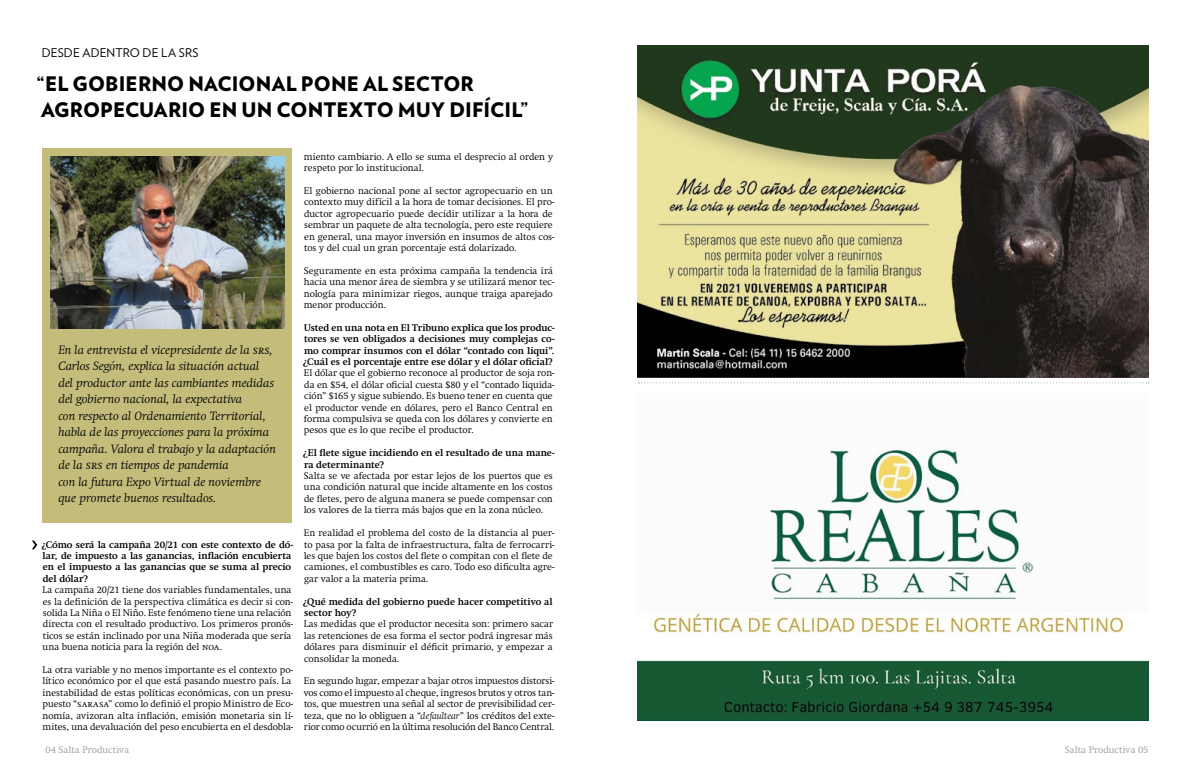
<style>
.page{position:relative;width:1191px;height:780px;background:#fff}
.page>*{position:absolute;margin:0;border:0;box-sizing:border-box;transform-origin:0 0}
.t1{font:900 20px/26px "Verlag";letter-spacing:.005em;color:#000}
.t2{font:italic 300 12px/16.5px "Swift";letter-spacing:.005em;color:#000;scale:1.04 1}
.t3{font:12px "Verlag";letter-spacing:.005em;color:#000}
.t4{font:300 9.5px/11.4px "Swift";letter-spacing:.005em;color:#000}
.t5{font:700 9.5px/11.4px "Swift";color:#000}
.t6{font:300 9.5px "Swift";letter-spacing:.01em;color:#9d9d9c}
.s1{font-family:"Swift Light SC";font-weight:400}
.s2{font-style:italic}
</style>
<div class="page">
<div style="left:43px;top:148px;width:249px;height:374px;background:#c3bc7b"></div>
<svg style="left:638px;top:382px;width:511px;height:1px"></svg>
<svg style="left:32px;top:540px;width:5px;height:9px"></svg>
<img style="left:51px;top:157px;width:234px;height:172px">
<img style="left:637px;top:45px;width:511px;height:332px">
<img style="left:637px;top:447px;width:511px;height:273px">
<p class="t3" style="left:42px;top:44px;width:158px">DESDE ADENTRO DE LA SRS</p>
<h1 class="t1" style="left:37px;top:70px;width:493px">“EL GOBIERNO NACIONAL PONE AL SECTOR<br>AGROPECUARIO EN UN CONTEXTO MUY DIFÍCIL”</h1>
<p class="t2" style="left:58px;top:341px;width:211px">En la entrevista el vicepresidente de la srs, Carlos Segón, explica la situación actual del productor ante las cambiantes medidas del gobierno nacional, la expectativa<br>con respecto al Ordenamiento Territorial, habla de las proyecciones para la próxima campaña. Valora el trabajo y la adaptación de la srs en tiempos de pandemia<br>con la futura Expo Virtual de noviembre que promete buenos resultados.</p>
<p class="t5" style="left:42px;top:538px;width:253px">¿Cómo será la campaña 20/21 con este contexto de dó&shy;lar, de impuesto a las ganancias, inflación encubierta en el impuesto a las ganancias que se suma al precio del dólar?</p>
<p class="t4" style="left:43px;top:584px;width:252px">La campaña 20/21 tiene dos variables fundamentales, una es la definición de la perspectiva climática es decir si con&shy;solida La Niña o El Niño. Este fenómeno tiene una relación directa con el resultado productivo. Los primeros pronós&shy;ticos se están inclinado por una Niña moderada que sería una buena noticia para la región del <span class="s1">noa</span>.</p>
<p class="t4" style="left:42px;top:664px;width:252px">La otra variable y no menos importante es el contexto po&shy;lítico económico por el que está pasando nuestro país. La inestabilidad de estas políticas económicas, con un presu&shy;puesto “<span class="s1">sarasa</span>” como lo definió el propio Ministro de Eco&shy;nomía, avizoran alta inflación, emisión monetaria sin lí&shy;mites, una devaluación del peso encubierta en el desdobla-</p>
<p class="t4" style="left:304px;top:151px;width:251px">miento cambiario. A ello se suma el desprecio al orden y respeto por lo institucional.</p>
<p class="t4" style="left:304px;top:185px;width:252px">El gobierno nacional pone al sector agropecuario en un contexto muy difícil a la hora de tomar decisiones. El pro&shy;ductor agropecuario puede decidir utilizar a la hora de sembrar un paquete de alta tecnología, pero este requiere en general, una mayor inversión en insumos de altos cos&shy;tos y del cual un gran porcentaje está dolarizado.</p>
<p class="t4" style="left:304px;top:265px;width:252px">Seguramente en esta próxima campaña la tendencia irá hacia una menor área de siembra y se utilizará menor tec&shy;nología para minimizar riegos, aunque traiga aparejado menor producción.</p>
<p class="t5" style="left:303px;top:322px;width:253px;text-align:justify">Usted en una nota en El Tribuno explica que los produc&shy;tores se ven obligados a decisiones muy complejas co&shy;mo comprar insumos con el dólar “contado con liqui”. ¿Cuál es el porcentaje entre ese dólar y el dólar oficial?</p>
<p class="t4" style="left:304px;top:367px;width:252px">El dólar que el gobierno reconoce al productor de soja ron&shy;da en $54, el dólar oficial cuesta $80 y el “contado liquida&shy;ción” $165 y sigue subiendo. Es bueno tener en cuenta que el productor vende en dólares, pero el Banco Central en forma compulsiva se queda con los dólares y convierte en pesos que es lo que recibe el productor.</p>
<p class="t5" style="left:303px;top:447px;width:253px">¿El flete sigue incidiendo en el resultado de una mane&shy;ra determinante?</p>
<p class="t4" style="left:304px;top:470px;width:250px;text-align:justify">Salta se ve afectada por estar lejos de los puertos que es una condición natural que incide altamente en los costos de fletes, pero de alguna manera se puede compensar con los valores de la tierra más bajos que en la zona núcleo.</p>
<p class="t4" style="left:304px;top:527px;width:252px">En realidad el problema del costo de la distancia al puer&shy;to pasa por la falta de infraestructura, falta de ferrocarri&shy;les que bajen los costos del flete o compitan con el flete de camiones, el combustibles es caro. Todo eso dificulta agre&shy;gar valor a la materia prima.</p>
<p class="t5" style="left:303px;top:595px;width:251px">¿Qué medida del gobierno puede hacer competitivo al sector hoy?</p>
<p class="t4" style="left:304px;top:618px;width:251px;text-align:justify">Las medidas que el productor necesita son: primero sacar las retenciones de esa forma el sector podrá ingresar más dólares para disminuir el déficit primario, y empezar a consolidar la moneda.</p>
<p class="t4" style="left:304px;top:675px;width:252px;text-align:justify">En segundo lugar, empezar a bajar otros impuestos distorsi&shy;vos como el impuesto al cheque, ingresos brutos y otros tan&shy;tos, que muestren una señal al sector de previsibilidad cer&shy;teza, que no lo obliguen a “<span class="s2">defaultear</span>” los créditos del exte&shy;rior como ocurrió en la última resolución del Banco Central.</p>
<p class="t6" style="left:45px;top:744px;width:85px">04 Salta Productiva</p>
<p class="t6" style="left:1065px;top:744px;width:85px">Salta Productiva 05</p>
</div>
